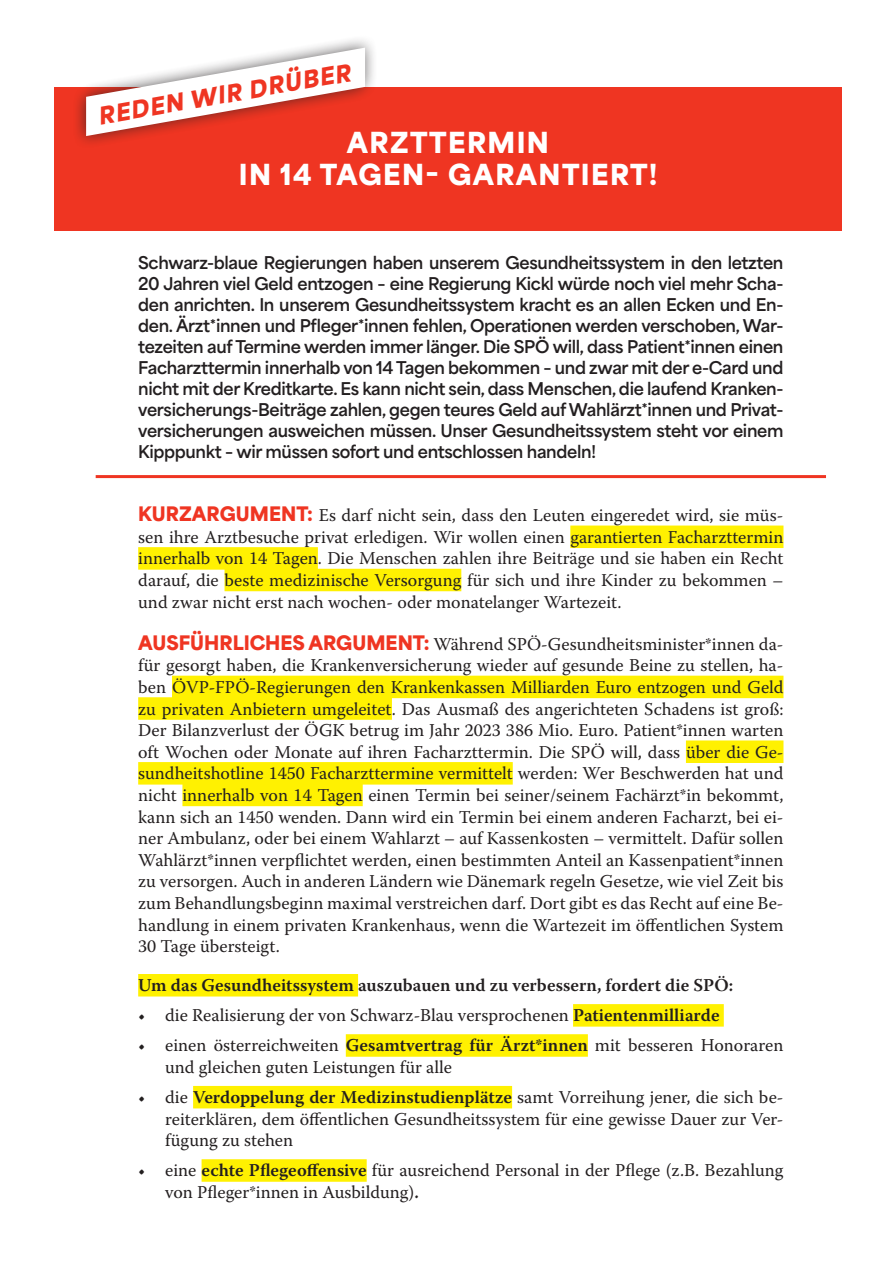
<style>
.page{position:relative;width:893px;height:1263px;background:#fff}
.page>*{position:absolute;margin:0;border:0;box-sizing:border-box;transform-origin:0 0}
.t1{font:900 27.15px/32.7px "Area Normal";letter-spacing:.05em;color:#fff;text-align:center}
.t2{font:italic 900 22.65px "Area Normal";color:#ef3522}
.t3{font:18px/21.6px "Warnock Pro";color:#231f20;text-align:justify}
.t4{font:600 18px "Warnock Pro";color:#231f20}
.t5{font:700 16.5px/21px "Area Normal";letter-spacing:-.02em;color:#231f20;text-align:justify}
.s1{font-family:"Area Normal";font-weight:900;font-size:18.75px;color:#ef3522}
.s2{font-weight:600}
</style>
<div class="page">
<hr style="left:96px;top:475px;width:730px;height:3px;background:#ef3522">
<div style="left:570px;top:525px;width:213px;height:23px;background:#fff101"></div>
<div style="left:138px;top:547px;width:180px;height:23px;background:#fff101"></div>
<div style="left:225px;top:569px;width:236px;height:22px;background:#fff101"></div>
<div style="left:172px;top:676px;width:611px;height:22px;background:#fff101"></div>
<div style="left:138px;top:697px;width:254px;height:23px;background:#fff101"></div>
<div style="left:686px;top:740px;width:97px;height:23px;background:#fff101"></div>
<div style="left:138px;top:762px;width:375px;height:22px;background:#fff101"></div>
<div style="left:182px;top:784px;width:181px;height:22px;background:#fff101"></div>
<div style="left:138px;top:974px;width:220px;height:22px;background:#fff101"></div>
<div style="left:573px;top:1004px;width:151px;height:22px;background:#fff101"></div>
<div style="left:346px;top:1034px;width:242px;height:23px;background:#fff101"></div>
<div style="left:193px;top:1086px;width:319px;height:22px;background:#fff101"></div>
<div style="left:202px;top:1159px;width:165px;height:23px;background:#fff101"></div>
<div style="left:54px;top:87px;width:788px;height:143px;background:#ef3522"></div>
<svg style="left:76px;top:39px;width:298px;height:105px"></svg>
<p class="t2" style="left:94px;top:96px;width:258px;rotate:-10deg">REDEN WIR DRÜBER</p>
<h1 class="t1" style="left:239px;top:123px;width:420px">ARZTTERMIN<br>IN 14 TAGEN– GARANTIERT!</h1>
<p class="t5" style="left:138px;top:250px;width:647px">Schwarz-blaue Regierungen haben unserem Gesundheitssystem in den letzten 20 Jahren viel Geld entzogen – eine Regierung Kickl würde noch viel mehr Scha&shy;den anrichten. In unserem Gesundheitssystem kracht es an allen Ecken und En&shy;den. Ärzt*innen und Pfleger*innen fehlen, Operationen werden verschoben, War&shy;tezeiten auf Termine werden immer länger. Die SPÖ will, dass Patient*innen einen Facharzttermin innerhalb von 14 Tagen bekommen – und zwar mit der e-Card und nicht mit der Kreditkarte. Es kann nicht sein, dass Menschen, die laufend Kranken&shy;versicherungs-Beiträge zahlen, gegen teures Geld auf Wahlärzt*innen und Privat&shy;versicherungen ausweichen müssen. Unser Gesundheitssystem steht vor einem Kipppunkt – wir müssen sofort und entschlossen handeln!</p>
<p class="t3" style="left:138px;top:504px;width:647px"><span class="s1">KURZARGUMENT:</span> Es darf nicht sein, dass den Leuten eingeredet wird, sie müs&shy;sen ihre Arztbesuche privat erledigen. Wir wollen einen garantierten Facharzttermin innerhalb von 14 Tagen. Die Menschen zahlen ihre Beiträge und sie haben ein Recht darauf, die beste medizinische Versorgung für sich und ihre Kinder zu bekommen – und zwar nicht erst nach wochen- oder monatelanger Wartezeit.</p>
<p class="t3" style="left:138px;top:633px;width:647px"><span class="s1">AUSFÜHRLICHES ARGUMENT:</span> Während SPÖ-Gesundheitsminister*innen da&shy;für gesorgt haben, die Krankenversicherung wieder auf gesunde Beine zu stellen, ha&shy;ben ÖVP-FPÖ-Regierungen den Krankenkassen Milliarden Euro entzogen und Geld zu privaten Anbietern umgeleitet. Das Ausmaß des angerichteten Schadens ist groß:<br>Der Bilanzverlust der ÖGK betrug im Jahr 2023 386 Mio. Euro. Patient*innen warten oft Wochen oder Monate auf ihren Facharzttermin. Die SPÖ will, dass über die Ge&shy;sundheitshotline 1450 Facharzttermine vermittelt werden: Wer Beschwerden hat und nicht innerhalb von 14 Tagen einen Termin bei seiner/seinem Fachärzt*in bekommt, kann sich an 1450 wenden. Dann wird ein Termin bei einem anderen Facharzt, bei ei&shy;ner Ambulanz, oder bei einem Wahlarzt – auf Kassenkosten – vermittelt. Dafür sollen Wahlärzt*innen verpflichtet werden, einen bestimmten Anteil an Kassenpatient*innen zu versorgen. Auch in anderen Ländern wie Dänemark regeln Gesetze, wie viel Zeit bis zum Behandlungsbeginn maximal verstreichen darf. Dort gibt es das Recht auf eine Be&shy;handlung in einem privaten Krankenhaus, wenn die Wartezeit im öffentlichen System 30 Tage übersteigt.</p>
<p class="t4" style="left:138px;top:974px;width:597px">Um das Gesundheitssystem auszubauen und zu verbessern, fordert die SPÖ:</p>
<p class="t3" style="left:138px;top:1004px;width:583px">• die Realisierung der von Schwarz-Blau versprochenen <span class="s2">Patientenmilliarde</span></p>
<p class="t3" style="left:165px;top:1034px;width:620px;text-indent:-27px">• einen österreichweiten <span class="s2">Gesamtvertrag für Ärzt*innen</span> mit besseren Honoraren und gleichen guten Leistungen für alle</p>
<p class="t3" style="left:165px;top:1086px;width:620px;text-indent:-27px">• die <span class="s2">Verdoppelung der Medizinstudienplätze</span> samt Vorreihung jener, die sich be&shy;reiterklären, dem öffentlichen Gesundheitssystem für eine gewisse Dauer zur Ver&shy;fügung zu stehen</p>
<p class="t3" style="left:165px;top:1159px;width:620px;text-indent:-27px">• eine <span class="s2">echte Pflegeoffensive</span> für ausreichend Personal in der Pflege (z.B. Bezahlung von Pfleger*innen in Ausbildung)<span class="s2">.</span></p>
</div>
